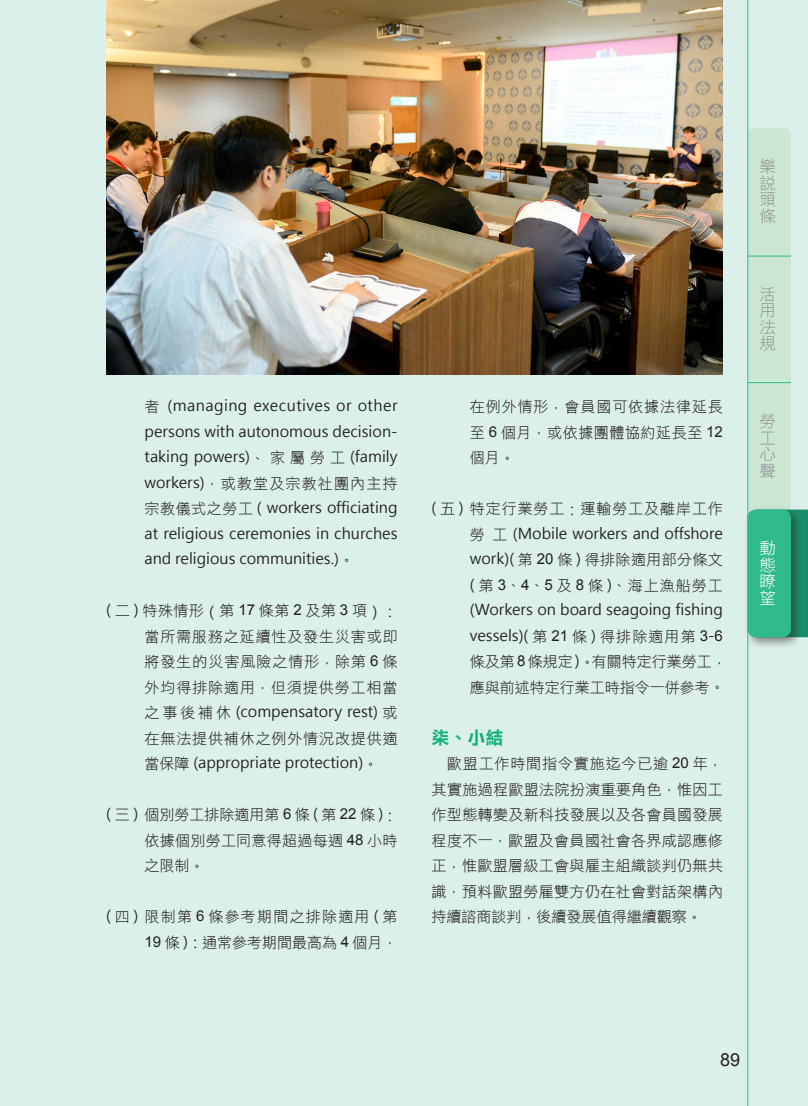
<style>
.page{position:relative;width:808px;height:1106px;background:#dbefeb}
.page>*{position:absolute;margin:0;border:0;box-sizing:border-box;transform-origin:0 0}
.小標{font:18px "DF Li Hei W7 WIN BF";color:#13b27b}
.t1{font:18px "Arial";color:#231f20}
.t2{font:16.5px/16.5px "DF Hei Lt HK BF";color:#939598;text-align:justify}
.t3{font:16.5px/16.5px "DF Hei Lt HK BF";color:#fff;text-align:justify}
.內文{font:15px/25.5px "Microsoft Jheng Hei";color:#231f20;text-align:justify}
.內文-2{font:15px/25.5px "DF Hei Lt HK BF";letter-spacing:.04em;color:#231f20;text-align:justify}
.內文-3{font:15px/25.5px "DF Hei Lt HK BF";letter-spacing:.08em;color:#231f20;text-align:right}
.s1{font-family:"DF Hei Lt HK BF"}
.s2{font-family:"Microsoft Jheng Hei"}
.s3{font-family:"Arial"}
</style>
<div class="page">
<div style="left:748px;top:257px;width:43px;height:152px;background:#cbe6d3;border-radius:9px"></div>
<div style="left:748px;top:383px;width:43px;height:149px;background:#cbe6d3;border-radius:9px"></div>
<div style="left:747px;top:128px;width:44px;height:146px;background:#cbe6d3;border-radius:9px"></div>
<hr style="left:748px;top:382px;width:43px;height:1px;background:#2fba8c">
<hr style="left:748px;top:256px;width:43px;height:1px;background:#2fba8c">
<svg style="left:804px;top:509px;width:4px;height:128px"></svg>
<div style="left:743px;top:506px;width:61px;height:144px;background:#231f20;opacity:.5"></div>
<div style="left:747px;top:509px;width:44px;height:128px;background:#2fba8c;border-radius:9px"></div>
<hr style="left:747px;top:0;width:1px;height:1106px;background:#2fba8c">
<img style="left:106px;top:0;width:617px;height:374px">
<p class="內文" style="left:145px;top:393px;width:254px"><span class="s1">者</span> (managing executives or other persons with autonomous decision&shy;taking powers)、<span class="s1">家屬勞工</span> (family workers)，<span class="s1">或教堂及宗教社團內主持宗教儀式之勞工</span> ( workers officiating at religious ceremonies in churches and religious communities.)。</p>
<p class="內文-2" style="left:145px;top:598px;width:255px;text-indent:-38px"><span class="s2">(</span> 二 <span class="s2">)</span> 特殊情形<span class="s2">（</span>第 <span class="s3">17</span> 條第 <span class="s3">2</span> 及第 <span class="s3">3</span> 項<span class="s2">）：</span>當所需服務之延續性及發生災害或即將發生的災害風險之情形<span class="s2">，</span>除第 <span class="s3">6</span> 條外均得排除適用<span class="s2">，</span>但須提供勞工相當之事後補休 <span class="s2">(compensatory rest)</span> 或在無法提供補休之例外情況改提供適當保障 <span class="s2">(appropriate protection)。</span></p>
<p class="內文-2" style="left:145px;top:802px;width:254px;text-indent:-38px"><span class="s2">(</span> 三 <span class="s2">)</span> 個別勞工排除適用第 <span class="s3">6</span> 條 <span class="s2">(</span> 第 <span class="s3">22</span> 條 <span class="s2">)：</span>依據個別勞工同意得超過每週 <span class="s3">48</span> 小時之限制<span class="s2">。</span></p>
<p class="內文-3" style="left:106px;top:904px;width:293px"><span class="s2">(</span> 四 <span class="s2">)</span> 限制第 <span class="s3">6</span> 條參考期間之排除適用 <span class="s2">(</span> 第<br><span class="s3">19</span> 條 <span class="s2">)：</span>通常參考期間最高為 <span class="s3">4</span> 個月<span class="s2">，</span></p>
<p class="內文-2" style="left:470px;top:394px;width:255px">在例外情形<span class="s2">，</span>會員國可依據法律延長至 <span class="s3">6</span> 個月<span class="s2">，</span>或依據團體協約延長至 <span class="s3">12</span>個月<span class="s2">。</span></p>
<p class="內文" style="left:470px;top:495px;width:258px;text-align:left;text-indent:-38px">( <span class="s1">五</span> ) <span class="s1">特定行業勞工</span>：<span class="s1">運輸勞工及離岸工作勞工</span> (Mobile workers and offshore work)( <span class="s1">第</span> <span class="s3">20</span> <span class="s1">條</span> ) <span class="s1">得排除適用部分條文</span>( <span class="s1">第</span> <span class="s3">3</span>、<span class="s3">4</span>、<span class="s3">5</span> <span class="s1">及</span> <span class="s3">8</span> <span class="s1">條</span> )、<span class="s1">海上漁船勞工</span>(Workers on board seagoing fishing vessels)( <span class="s1">第</span> <span class="s3">21</span> <span class="s1">條</span> ) <span class="s1">得排除適用第</span> <span class="s3">3</span>-<span class="s3">6</span><span class="s1">條及第</span><span class="s3">8</span><span class="s1">條規定</span>)。<span class="s1">有關特定行業勞工</span>，<span class="s1">應與前述特定行業工時指令一併參考</span>。</p>
<p class="小標" style="left:432px;top:728px;width:73px">柒、小結</p>
<p class="內文-2" style="left:432px;top:751px;width:293px;text-indent:15px">歐盟工作時間指令實施迄今已逾 <span class="s3">20</span> 年<span class="s2">，</span>其實施過程歐盟法院扮演重要角色<span class="s2">，</span>惟因工作型態轉變及新科技發展以及各會員國發展程度不一<span class="s2">，</span>歐盟及會員國社會各界咸認應修正<span class="s2">，</span>惟歐盟層級工會與雇主組織談判仍無共識<span class="s2">，</span>預料歐盟勞雇雙方仍在社會對話架構內持續諮商談判<span class="s2">，</span>後續發展值得繼續觀察<span class="s2">。</span></p>
<p class="t2" style="left:759px;top:158px;width:18px">樂說頭條</p>
<p class="t2" style="left:759px;top:286px;width:17px">活用法規</p>
<p class="t2" style="left:759px;top:413px;width:17px">勞工心聲</p>
<p class="t3" style="left:759px;top:540px;width:18px">動態瞭望</p>
<p class="t1" style="left:720px;top:1047px;width:22px">89</p>
</div>
